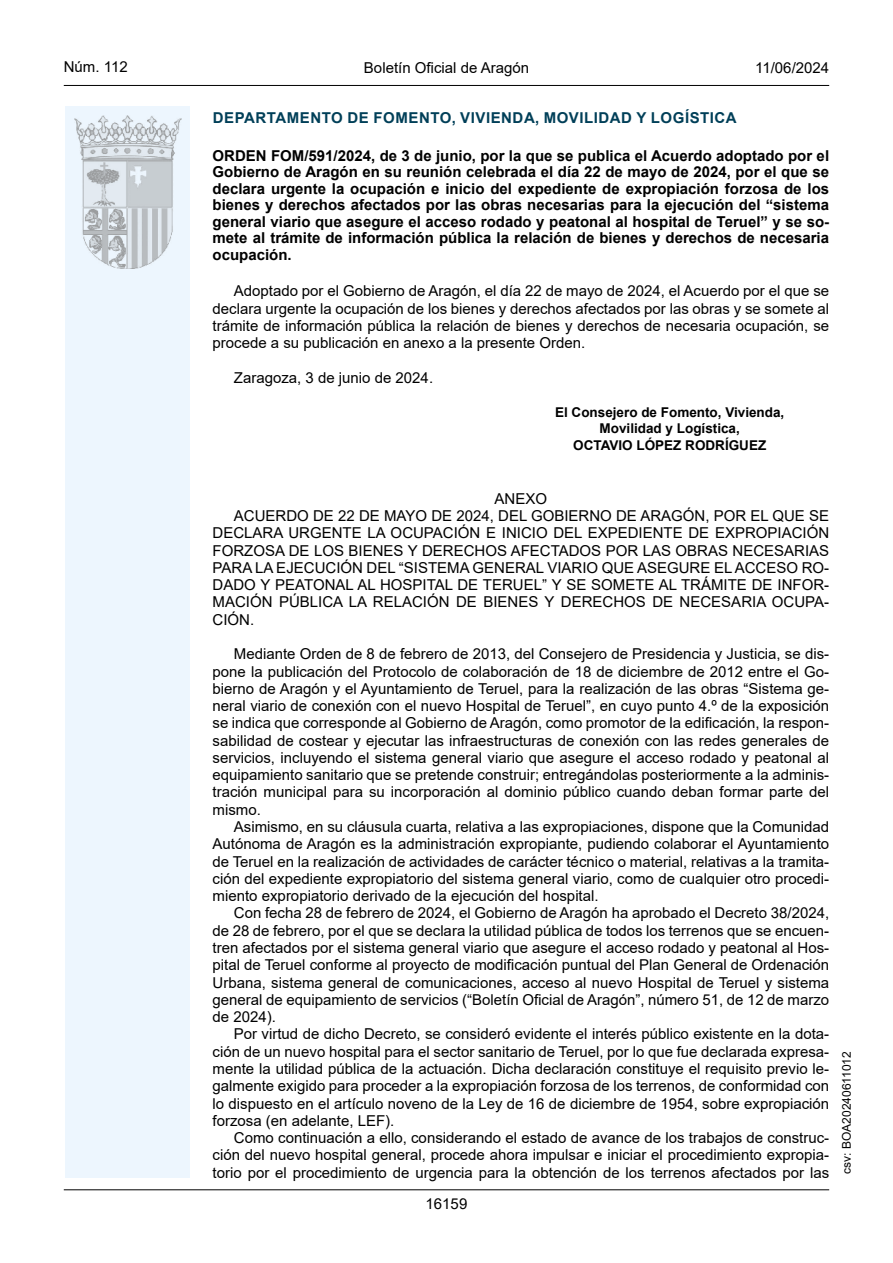
<style>
.page{position:relative;width:893px;height:1263px;background:#fff}
.page>*{position:absolute;margin:0;border:0;box-sizing:border-box;transform-origin:0 0}
.inicio_de_parrafo{font:15px/17.2px "Arial";color:#000;text-align:justify}
.Titulo_text{font:700 15px/16.5px "Arial";color:#000;text-align:justify}
.emisor_text{font:700 15px "Arial";letter-spacing:.035em;color:#003f58}
.estilo_head-c{font:15px "Arial";color:#000}
.estilo_head-d{font:15px "Arial MT2";color:#000}
.estilo_head-i{font:15px "Arial MT2";color:#000}
.numero_pagina{font:15px "Arial MT2";color:#000}
.center{font:15px "Arial MT2";color:#000}
.firma_der{font:700 13.5px "Arial";color:#000}
.estilo_head-i-2{font:12px "Arial MT2";color:#000}
.s1{font-family:"Arial MT2"}
</style>
<div class="page">
<div style="left:65px;top:106px;width:125px;height:1072px;background:#edf6fe"></div>
<img style="left:75px;top:115px;width:106px;height:153px">
<hr style="left:64px;top:85px;width:765px;height:1px;background:#000">
<hr style="left:64px;top:1189px;width:765px;height:1px;background:#000">
<p class="estilo_head-i" style="left:64px;top:57px;width:65px">Núm. 112</p>
<p class="estilo_head-c" style="left:364px;top:57px;width:167px">Boletín Oficial de Aragón</p>
<p class="estilo_head-d" style="left:755px;top:57px;width:75px">11/06/2024</p>
<h5 class="emisor_text" style="left:213px;top:107px;width:525px">DEPARTAMENTO DE FOMENTO, VIVIENDA, MOVILIDAD Y LOGÍSTICA</h5>
<p class="Titulo_text" style="left:213px;top:147px;width:618px">ORDEN FOM/591/2024, de 3 de junio, por la que se publica el Acuerdo adoptado por el Gobierno de Aragón en su reunión celebrada el día 22 de mayo de 2024, por el que se declara urgente la ocupación e inicio del expediente de expropiación forzosa de los bienes y derechos afectados por las obras necesarias para la ejecución del “sistema general viario que asegure el acceso rodado y peatonal al hospital de Teruel” y se so&shy;mete al trámite de información pública la relación de bienes y derechos de necesaria ocupación.</p>
<p class="inicio_de_parrafo" style="left:213px;top:282px;width:618px;text-indent:21px">Adoptado por el Gobierno de Aragón, el día 22 de mayo de 2024, el Acuerdo por el que se declara urgente la ocupación de los bienes y derechos afectados por las obras y se somete al trámite de información pública la relación de bienes y derechos de necesaria ocupación, se procede a su publicación en anexo a la presente Orden.</p>
<p class="inicio_de_parrafo" style="left:234px;top:369px;width:201px">Zaragoza, 3 de junio de 2024.</p>
<p class="firma_der" style="left:555px;top:402px;width:231px">El Consejero de Fomento, Vivienda,</p>
<p class="firma_der" style="left:600px;top:419px;width:142px">Movilidad y Logística,</p>
<p class="firma_der" style="left:573px;top:435px;width:195px">OCTAVIO LÓPEZ RODRÍGUEZ</p>
<p class="center" style="left:495px;top:488px;width:54px">ANEXO</p>
<p class="inicio_de_parrafo" style="left:213px;top:507px;width:618px;text-indent:21px">ACUERDO DE 22 DE MAYO DE 2024, DEL GOBIERNO DE ARAGÓN, POR EL QUE SE DECLARA URGENTE LA OCUPACIÓN E INICIO DEL EXPEDIENTE DE EXPROPIACIÓN FORZOSA DE LOS BIENES Y DERECHOS AFECTADOS POR LAS OBRAS NECESARIAS PARA LA EJECUCIÓN DEL “SISTEMA GENERAL VIARIO QUE ASEGURE EL ACCESO RO<span class="s1">-</span>DADO Y PEATONAL AL HOSPITAL DE TERUEL” Y SE SOMETE AL TRÁMITE DE INFOR<span class="s1">-</span>MACIÓN PÚBLICA LA RELACIÓN DE BIENES Y DERECHOS DE NECESARIA OCUPA<span class="s1">-</span>CIÓN.</p>
<p class="inicio_de_parrafo" style="left:213px;top:645px;width:618px;text-indent:21px">Mediante Orden de 8 de febrero de 2013, del Consejero de Presidencia y Justicia, se dis&shy;pone la publicación del Protocolo de colaboración de 18 de diciembre de 2012 entre el Go&shy;bierno de Aragón y el Ayuntamiento de Teruel, para la realización de las obras “Sistema ge&shy;neral viario de conexión con el nuevo Hospital de Teruel”, en cuyo punto 4.º de la exposición se indica que corresponde al Gobierno de Aragón, como promotor de la edificación, la respon&shy;sabilidad de costear y ejecutar las infraestructuras de conexión con las redes generales de servicios, incluyendo el sistema general viario que asegure el acceso rodado y peatonal al equipamiento sanitario que se pretende construir; entregándolas posteriormente a la adminis&shy;tración municipal para su incorporación al dominio público cuando deban formar parte del mismo.</p>
<p class="inicio_de_parrafo" style="left:213px;top:818px;width:618px;text-indent:21px">Asimismo, en su cláusula cuarta, relativa a las expropiaciones, dispone que la Comunidad Autónoma de Aragón es la administración expropiante, pudiendo colaborar el Ayuntamiento de Teruel en la realización de actividades de carácter técnico o material, relativas a la tramita&shy;ción del expediente expropiatorio del sistema general viario, como de cualquier otro procedi&shy;miento expropiatorio derivado de la ejecución del hospital.</p>
<p class="inicio_de_parrafo" style="left:213px;top:904px;width:618px;text-indent:21px">Con fecha 28 de febrero de 2024, el Gobierno de Aragón ha aprobado el Decreto 38/2024, de 28 de febrero, por el que se declara la utilidad pública de todos los terrenos que se encuen&shy;tren afectados por el sistema general viario que asegure el acceso rodado y peatonal al Hos&shy;pital de Teruel conforme al proyecto de modificación puntual del Plan General de Ordenación Urbana, sistema general de comunicaciones, acceso al nuevo Hospital de Teruel y sistema general de equipamiento de servicios (“Boletín Oficial de Aragón”, número 51, de 12 de marzo de 2024).</p>
<p class="inicio_de_parrafo" style="left:213px;top:1025px;width:618px;text-indent:21px">Por virtud de dicho Decreto, se consideró evidente el interés público existente en la dota&shy;ción de un nuevo hospital para el sector sanitario de Teruel, por lo que fue declarada expresa&shy;mente la utilidad pública de la actuación. Dicha declaración constituye el requisito previo le&shy;galmente exigido para proceder a la expropiación forzosa de los terrenos, de conformidad con lo dispuesto en el artículo noveno de la Ley de 16 de diciembre de 1954, sobre expropiación forzosa (en adelante, LEF).</p>
<p class="inicio_de_parrafo" style="left:213px;top:1129px;width:618px;text-indent:21px">Como continuación a ello, considerando el estado de avance de los trabajos de construc&shy;ción del nuevo hospital general, procede ahora impulsar e iniciar el procedimiento expropia&shy;torio por el procedimiento de urgencia para la obtención de los terrenos afectados por las</p>
<p class="numero_pagina" style="left:426px;top:1193px;width:43px">16159</p>
<p class="estilo_head-i-2" style="left:838px;top:1174px;width:124px;rotate:-90deg">csv: BOA20240611012</p>
</div>
